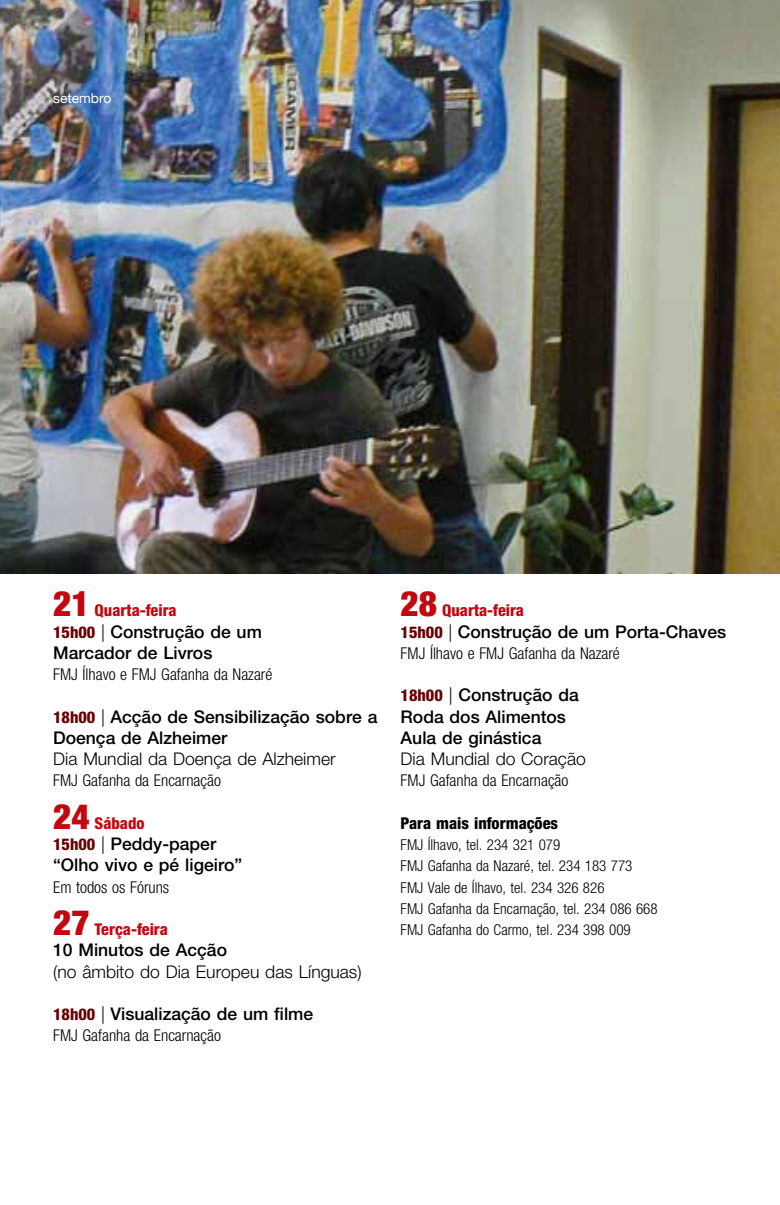
<style>
.page{position:relative;width:780px;height:1205px;background:#fff}
.page>*{position:absolute;margin:0;border:0;box-sizing:border-box;transform-origin:0 0}
.t1{font:500 17.5px/21.2px "Helvetica Neue";color:#000}
.t2{font:300 17.5px "Helvetica Neue";color:#000}
.t3{font:300 condensed 16.25px "Helvetica Neue";color:#000}
.t4{font:800 condensed 16.25px "Helvetica Neue";color:#c30710}
.t5{font:800 condensed 16.25px "Helvetica Neue";color:#000}
.t6{font:300 condensed 15px/21.2px "Helvetica Neue";color:#000}
.t7{font:13.75px "Helvetica Neue";color:#fff}
.s1{font-weight:900;font-size:35px}
.s2{font-weight:800;font-stretch:condensed;font-size:16.25px;color:#680001}
.s3{font-weight:300}
</style>
<div class="page">
<img style="left:0;top:0;width:780px;height:574px">
<p class="t7" style="left:53px;top:90px;width:60px">setembro</p>
<p class="t4" style="left:53px;top:600px;width:125px"><span class="s1">21</span> Quarta-feira</p>
<p class="t1" style="left:53px;top:620px;width:210px"><span class="s2">15h00</span> <span class="s3">|</span> Construção de um<br>Marcador de Livros</p>
<p class="t3" style="left:53px;top:665px;width:221px">FMJ Ílhavo e FMJ Gafanha da Nazaré</p>
<p class="t1" style="left:53px;top:705px;width:326px"><span class="s2">18h00</span> <span class="s3">|</span> Acção de Sensibilização sobre a<br>Doença de Alzheimer</p>
<p class="t2" style="left:53px;top:748px;width:284px">Dia Mundial da Doença de Alzheimer</p>
<p class="t3" style="left:53px;top:771px;width:169px">FMJ Gafanha da Encarnação</p>
<p class="t4" style="left:53px;top:813px;width:93px"><span class="s1">24</span> Sábado</p>
<p class="t1" style="left:53px;top:833px;width:191px"><span class="s2">15h00</span> <span class="s3">|</span> Peddy-paper “Olho vivo e pé ligeiro”</p>
<p class="t3" style="left:53px;top:877px;width:118px">Em todos os Fóruns</p>
<p class="t4" style="left:53px;top:919px;width:116px"><span class="s1">27</span> Terça-feira</p>
<p class="t1" style="left:53px;top:939px;width:175px">10 Minutos de Acção</p>
<p class="t2" style="left:53px;top:961px;width:310px">(no âmbito do Dia Europeu das Línguas)</p>
<p class="t1" style="left:53px;top:1003px;width:261px"><span class="s2">18h00</span> <span class="s3">|</span> Visualização de um filme</p>
<p class="t3" style="left:53px;top:1026px;width:169px">FMJ Gafanha da Encarnação</p>
<p class="t4" style="left:400px;top:600px;width:125px"><span class="s1">28</span> Quarta-feira</p>
<p class="t1" style="left:400px;top:620px;width:327px"><span class="s2">15h00</span> <span class="s3">|</span> Construção de um Porta-Chaves</p>
<p class="t3" style="left:400px;top:644px;width:221px">FMJ Ílhavo e FMJ Gafanha da Nazaré</p>
<p class="t1" style="left:400px;top:684px;width:180px"><span class="s2">18h00</span> <span class="s3">|</span> Construção da<br>Roda dos Alimentos<br>Aula de ginástica</p>
<p class="t2" style="left:400px;top:748px;width:187px">Dia Mundial do Coração</p>
<p class="t3" style="left:400px;top:771px;width:169px">FMJ Gafanha da Encarnação</p>
<p class="t5" style="left:400px;top:813px;width:159px">Para mais informações</p>
<p class="t6" style="left:400px;top:834px;width:258px">FMJ Ílhavo, tel. 234 321 079<br>FMJ Gafanha da Nazaré, tel. 234 183 773<br>FMJ Vale de Ílhavo, tel. 234 326 826<br>FMJ Gafanha da Encarnação, tel. 234 086 668<br>FMJ Gafanha do Carmo, tel. 234 398 009</p>
</div>
